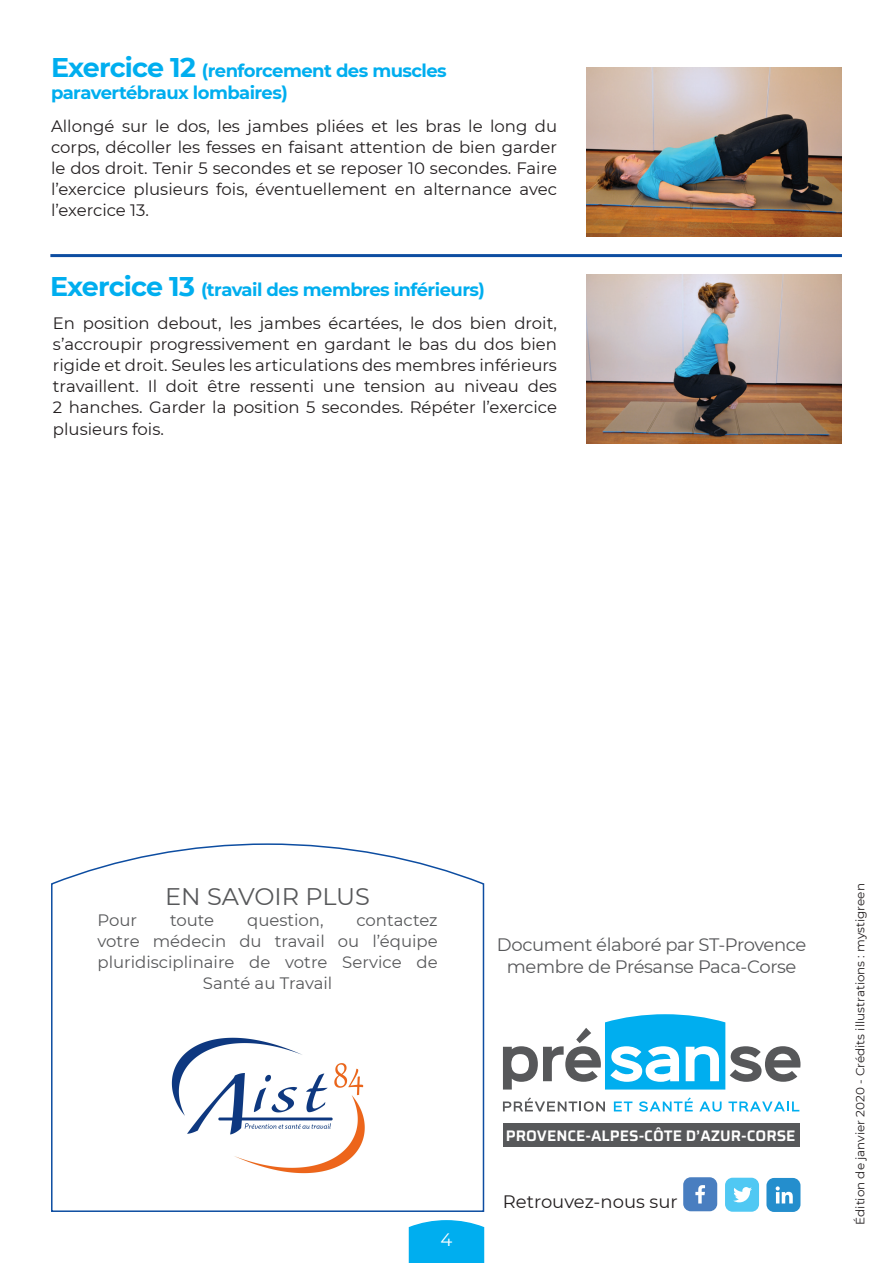
<style>
.page{position:relative;width:893px;height:1263px;background:#fff}
.page>*{position:absolute;margin:0;border:0;box-sizing:border-box;transform-origin:0 0}
.t1{font:24px "Montserrat";color:#57585a}
.t2{font:700 18px/21.6px "Montserrat";letter-spacing:-.03em;color:#00aeef}
.t3{font:18px/21.6px "Montserrat";letter-spacing:-.02em;color:#57585a;text-align:center}
.t4{font:18px "Montserrat";color:#231f20}
.t5{font:18px "Montserrat";color:#fff}
.t6{font:16.5px/21px "Montserrat";color:#231f20;text-align:justify}
.t7{font:16.5px "Montserrat";color:#57585a}
.t8{font:600 15.3px "Saira";color:#fff}
.t9{font:12px "Montserrat";color:#231f20}
.s1{font-size:27px}
</style>
<div class="page">
<svg style="left:408px;top:1220px;width:77px;height:43px;background:#13b4f0"></svg>
<div style="left:683px;top:1177px;width:34px;height:34px;background:#497ec0;border-radius:8px"></div>
<svg style="left:695px;top:1185px;width:10px;height:18px"></svg>
<div style="left:725px;top:1178px;width:34px;height:34px;background:#50c8f3;border-radius:8px"></div>
<svg style="left:733px;top:1187px;width:19px;height:15px"></svg>
<div style="left:766px;top:1178px;width:34px;height:34px;background:#248ecd;border-radius:8px"></div>
<svg style="left:776px;top:1186px;width:17px;height:17px"></svg>
<svg style="left:51px;top:843px;width:434px;height:369px"></svg>
<svg style="left:503px;top:1097px;width:102px;height:14px"></svg>
<svg style="left:614px;top:1101px;width:18px;height:10px"></svg>
<svg style="left:639px;top:1097px;width:54px;height:14px"></svg>
<svg style="left:699px;top:1101px;width:23px;height:10px"></svg>
<svg style="left:728px;top:1101px;width:71px;height:10px"></svg>
<svg style="left:503px;top:1014px;width:297px;height:75px"></svg>
<div style="left:503px;top:1123px;width:296px;height:24px;background:#57585a"></div>
<img style="left:587px;top:67px;width:255px;height:170px">
<hr style="left:50px;top:254px;width:792px;height:3px;background:#0d4da1">
<img style="left:587px;top:274px;width:255px;height:170px">
<img style="left:158px;top:1024px;width:227px;height:161px">
<p class="t2" style="left:51px;top:59px;width:397px"><span class="s1">Exercice 12</span> (renforcement des muscles paravertébraux lombaires)</p>
<p class="t6" style="left:51px;top:115px;width:508px">Allongé sur le dos, les jambes pliées et les bras le long du corps, décoller les fesses en faisant attention de bien garder le dos droit. Tenir 5 secondes et se reposer 10 secondes. Faire l’exercice plusieurs fois, éventuellement en alternance avec l’exercice 13.</p>
<p class="t2" style="left:50px;top:278px;width:436px"><span class="s1">Exercice 13</span> (travail des membres inférieurs)</p>
<p class="t6" style="left:53px;top:312px;width:506px">En position debout, les jambes écartées, le dos bien droit, s’accroupir progressivement en gardant le bas du dos bien rigide et droit. Seules les articulations des membres inférieurs travaillent. Il doit être ressenti une tension au niveau des 2 hanches. Garder la position 5 secondes. Répéter l’exercice plusieurs fois.</p>
<h1 class="t1" style="left:165px;top:879px;width:206px">EN SAVOIR PLUS</h1>
<p class="t7" style="left:98px;top:908px;width:41px">Pour</p>
<p class="t7" style="left:170px;top:908px;width:46px">toute</p>
<p class="t7" style="left:247px;top:908px;width:78px">question,</p>
<p class="t7" style="left:356px;top:908px;width:83px">contactez</p>
<p class="t7" style="left:98px;top:929px;width:342px">votre médecin du travail ou l’équipe</p>
<p class="t7" style="left:98px;top:950px;width:342px">pluridisciplinaire de votre Service de</p>
<p class="t7" style="left:203px;top:971px;width:131px">Santé au Travail</p>
<p class="t3" style="left:497px;top:933px;width:311px">Document élaboré par ST-Provence membre de Présanse Paca-Corse</p>
<p class="t5" style="left:441px;top:1227px;width:13px">4</p>
<p class="t8" style="left:506px;top:1124px;width:291px">PROVENCE-ALPES-CÔTE D’AZUR-CORSE</p>
<p class="t4" style="left:503px;top:1189px;width:176px">Retrouvez-nous sur</p>
<p class="t9" style="left:852px;top:1225px;width:343px;rotate:-90deg">Édition de janvier 2020 - Crédits illustrations : mystigreen</p>
</div>
